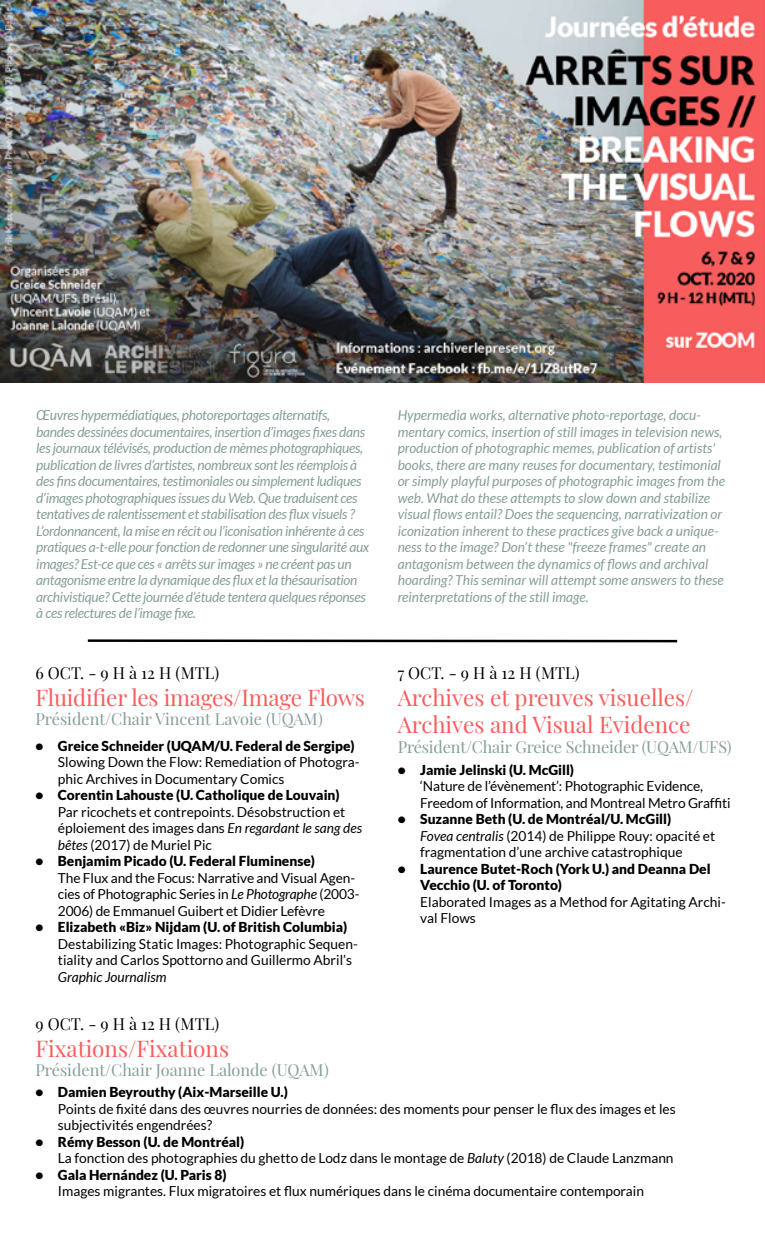
<style>
.page{position:relative;width:765px;height:1260px;background:#fff}
.page>*{position:absolute;margin:0;border:0;box-sizing:border-box;transform-origin:0 0}
.t1{font:22.5px/27px "Playfair Display";color:#f75d5d}
.t2{font:16.25px "Playfair Display";letter-spacing:-.005em;color:#859e9b}
.t3{font:16.25px "Playfair Display";color:#000}
.t4{font:13.75px/16.5px "Lato";color:#000}
.t5{font:italic 13.75px/16.5px "Lato";letter-spacing:-.02em;color:#859e9b}
.t6{font:italic 13.75px/16.5px "Lato";color:#859e9b}
.t7{font:900 13.75px/16.5px "Lato";color:#000}
.t8{font:italic 13.75px "Lato";color:#000}
.s1{font-style:italic}
.s2{font-weight:900}
</style>
<div class="page">
<svg style="left:87px;top:639px;width:591px;height:4px;background:#5f5f5f"></svg>
<img style="left:0;top:0;width:765px;height:382px">
<p class="t5" style="left:36px;top:407px;width:335px">Œuvres hypermédiatiques, photoreportages alternatifs, bandes dessinées documentaires, insertion d’images fixes dans les journaux télévisés, production de mèmes photographiques, publication de livres d’artistes, nombreux sont les réemplois à des fins documentaires, testimoniales ou simplement ludiques d’images photographiques issues du Web. Que traduisent ces tentatives de ralentissement et stabilisation des flux visuels ?<br>L’ordonnancent, la mise en récit ou l’iconisation inhérente à ces pratiques a-t-elle pour fonction de redonner une singularité aux images? Est-ce que ces « arrêts sur images » ne créent pas un antagonisme entre la dynamique des flux et la thésaurisation archivistique? Cette journée d’étude tentera quelques réponses à ces relectures de l’image fixe.</p>
<p class="t6" style="left:398px;top:407px;width:329px">Hypermedia works, alternative photo-reportage, docu&shy;mentary comics, insertion of still images in television news, production of photographic memes, publication of artists' books, there are many reuses for documentary, testimonial or simply playful purposes of photographic images from the web. What do these attempts to slow down and stabilize visual flows entail? Does the sequencing, narrativization or iconization inherent to these practices give back a unique&shy;ness to the image? Don’t these "freeze frames" create an antagonism between the dynamics of flows and archival hoarding? This seminar will attempt some answers to these reinterpretations of the still image.</p>
<p class="t3" style="left:35px;top:660px;width:185px">6 OCT. - 9 H à 12 H (MTL)</p>
<h1 class="t1" style="left:35px;top:682px;width:331px">Fluidifier les images/Image Flows</h1>
<p class="t2" style="left:35px;top:707px;width:289px">Président/Chair Vincent Lavoie (UQAM)</p>
<p class="t7" style="left:35px;top:737px;width:321px">• Greice Schneider (UQAM/U. Federal de Sergipe)</p>
<p class="t4" style="left:58px;top:754px;width:303px">Slowing Down the Flow: Remediation of Photogra&shy;phic Archives in Documentary Comics</p>
<p class="t7" style="left:35px;top:787px;width:306px">• Corentin Lahouste (U. Catholique de Louvain)</p>
<p class="t4" style="left:58px;top:804px;width:306px">Par ricochets et contrepoints. Désobstruction et éploiement des images dans <span class="s1">En regardant le sang des bêtes</span> (2017) de Muriel Pic</p>
<p class="t7" style="left:35px;top:853px;width:281px">• Benjamim Picado (U. Federal Fluminense)</p>
<p class="t4" style="left:58px;top:870px;width:303px">The Flux and the Focus: Narrative and Visual Agen&shy;cies of Photographic Series in <span class="s1">Le Photographe</span> (2003-<br>2006) de Emmanuel Guibert et Didier Lefèvre</p>
<p class="t7" style="left:35px;top:919px;width:313px">• Elizabeth «Biz» Nijdam (U. of British Columbia)</p>
<p class="t4" style="left:58px;top:936px;width:301px">Destabilizing Static Images: Photographic Sequen&shy;tiality and Carlos Spottorno and Guillermo Abril’s</p>
<p class="t8" style="left:58px;top:969px;width:110px">Graphic Journalism</p>
<p class="t3" style="left:398px;top:660px;width:183px">7 OCT. - 9 H à 12 H (MTL)</p>
<h1 class="t1" style="left:398px;top:682px;width:297px">Archives et preuves visuelles/<br>Archives and Visual Evidence</h1>
<p class="t2" style="left:398px;top:734px;width:335px">Président/Chair Greice Schneider (UQAM/UFS)</p>
<p class="t7" style="left:398px;top:761px;width:178px">• Jamie Jelinski (U. McGill)</p>
<p class="t4" style="left:420px;top:778px;width:312px">‘Nature de l’évènement’: Photographic Evidence,<br>Freedom of Information, and Montreal Metro Graffiti</p>
<p class="t4" style="left:420px;top:811px;width:297px;text-indent:-22px"><span class="s2">• Suzanne Beth (U. de Montréal/U. McGill)<br></span><span class="s1">Fovea centralis</span> (2014) de Philippe Rouy: opacité et fragmentation d’une archive catastrophique</p>
<p class="t7" style="left:420px;top:860px;width:292px;text-indent:-22px">• Laurence Butet-Roch (York U.) and Deanna Del<br>Vecchio (U. of Toronto)</p>
<p class="t4" style="left:420px;top:893px;width:307px">Elaborated Images as a Method for Agitating Archi&shy;val Flows</p>
<p class="t3" style="left:35px;top:1011px;width:185px">9 OCT. - 9 H à 12 H (MTL)</p>
<h1 class="t1" style="left:35px;top:1033px;width:195px">Fixations/Fixations</h1>
<p class="t2" style="left:35px;top:1057px;width:295px">Président/Chair Joanne Lalonde (UQAM)</p>
<p class="t7" style="left:35px;top:1084px;width:254px">• Damien Beyrouthy (Aix-Marseille U.)</p>
<p class="t4" style="left:58px;top:1100px;width:619px">Points de fixité dans des œuvres nourries de données: des moments pour penser le flux des images et les subjectivités engendrées?</p>
<p class="t4" style="left:58px;top:1133px;width:617px;text-indent:-22px"><span class="s2">• Rémy Besson (U. de Montréal)<br></span>La fonction des photographies du ghetto de Lodz dans le montage de <span class="s1">Baluty</span> (2018) de Claude Lanzmann</p>
<p class="t7" style="left:35px;top:1166px;width:193px">• Gala Hernández (U. Paris 8)</p>
<p class="t4" style="left:58px;top:1183px;width:588px">Images migrantes. Flux migratoires et flux numériques dans le cinéma documentaire contemporain</p>
</div>
